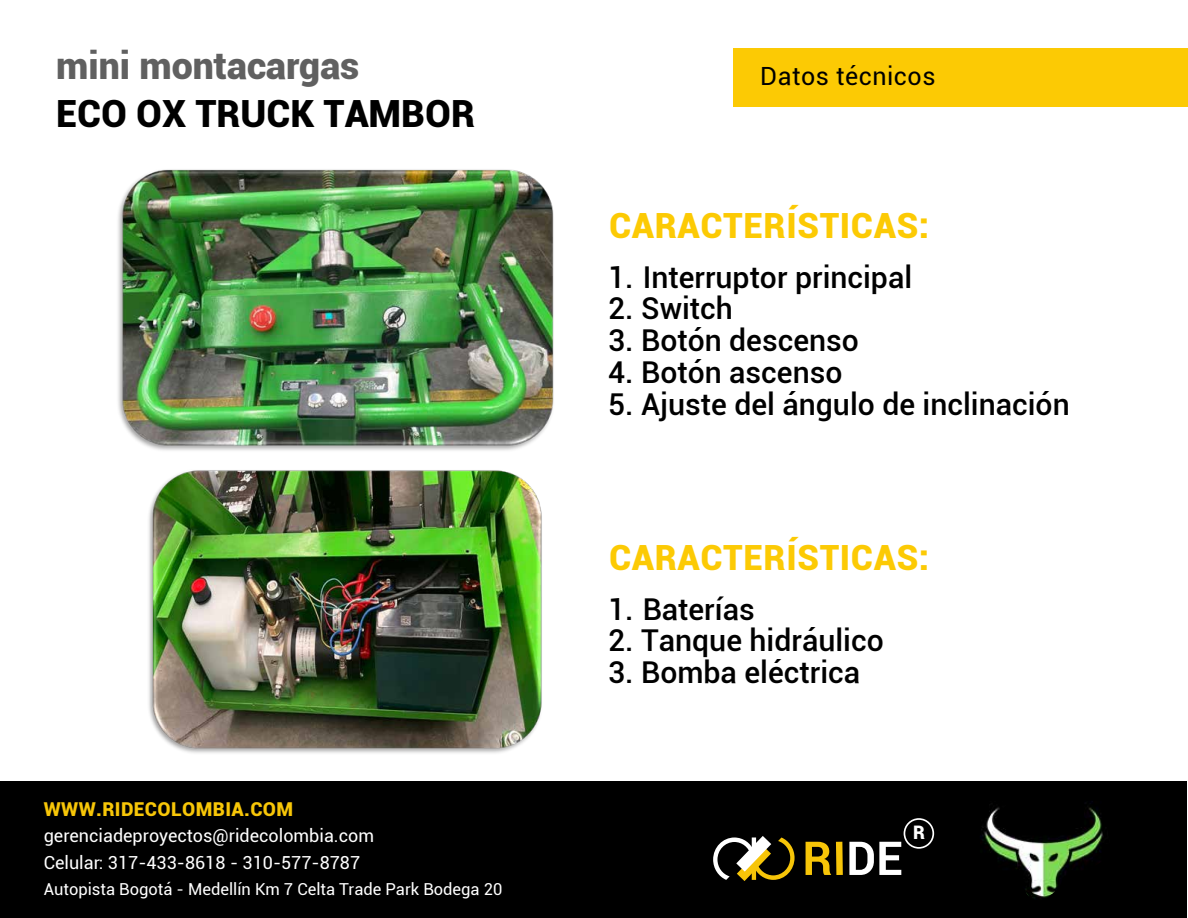
<style>
.page{position:relative;width:1188px;height:918px;background:#fff}
.page>*{position:absolute;margin:0;border:0;box-sizing:border-box;transform-origin:0 0}
.t1{font:900 37.5px "Roboto";color:#000}
.t2{font:900 37.5px "Roboto";color:#606060}
.t3{font:900 34.8px "Roboto";letter-spacing:.02em;color:#fcca04}
.t4{font:500 30.15px "Roboto";color:#000}
.t5{font:25.05px "Roboto";letter-spacing:.02em;color:#000}
.t6{font:900 19.2px "Roboto";letter-spacing:.02em;color:#f7c608}
.t7{font:900 18.6px "Roboto";color:#fff}
.t8{font:18px/27px "Roboto";color:#fff}
.t9{font:16.5px "Roboto";color:#fff}
</style>
<div class="page">
<div style="left:0;top:781px;width:1187px;height:137px;background:#000"></div>
<svg style="left:713px;top:836px;width:82px;height:45px"></svg>
<svg style="left:806px;top:842px;width:37px;height:33px"></svg>
<svg style="left:849px;top:818px;width:85px;height:57px"></svg>
<img style="left:980px;top:801px;width:123px;height:98px">
<div style="left:733px;top:48px;width:455px;height:58px;background:#fcca04"></div>
<img style="left:118px;top:169px;width:436px;height:282px">
<img style="left:149px;top:470px;width:393px;height:283px">
<p class="t2" style="left:56px;top:39px;width:305px">mini montacargas</p>
<p class="t1" style="left:56px;top:87px;width:420px">ECO OX TRUCK TAMBOR</p>
<p class="t6" style="left:44px;top:796px;width:251px">WWW.RIDECOLOMBIA.COM</p>
<p class="t8" style="left:44px;top:821px;width:332px">gerenciadeproyectos@ridecolombia.com<br>Celular: 317-433-8618 - 310-577-8787</p>
<p class="t9" style="left:44px;top:877px;width:460px">Autopista Bogotá - Medellín Km 7 Celta Trade Park Bodega 20</p>
<p class="t5" style="left:760px;top:59px;width:177px">Datos técnicos</p>
<p class="t3" style="left:609px;top:201px;width:322px">CARACTERÍSTICAS:</p>
<p class="t4" style="left:608px;top:256px;width:306px">1. Interruptor principal</p>
<p class="t4" style="left:608px;top:287px;width:126px">2. Switch</p>
<p class="t4" style="left:608px;top:319px;width:252px">3. Botón descenso</p>
<p class="t4" style="left:608px;top:351px;width:236px">4. Botón ascenso</p>
<p class="t4" style="left:608px;top:383px;width:463px">5. Ajuste del ángulo de inclinación</p>
<p class="t3" style="left:609px;top:533px;width:322px">CARACTERÍSTICAS:</p>
<p class="t4" style="left:608px;top:588px;width:148px">1. Baterías</p>
<p class="t4" style="left:608px;top:619px;width:277px">2. Tanque hidráulico</p>
<p class="t4" style="left:608px;top:651px;width:253px">3. Bomba eléctrica</p>
<p class="t7" style="left:913px;top:819px;width:13px">R</p>
</div>
